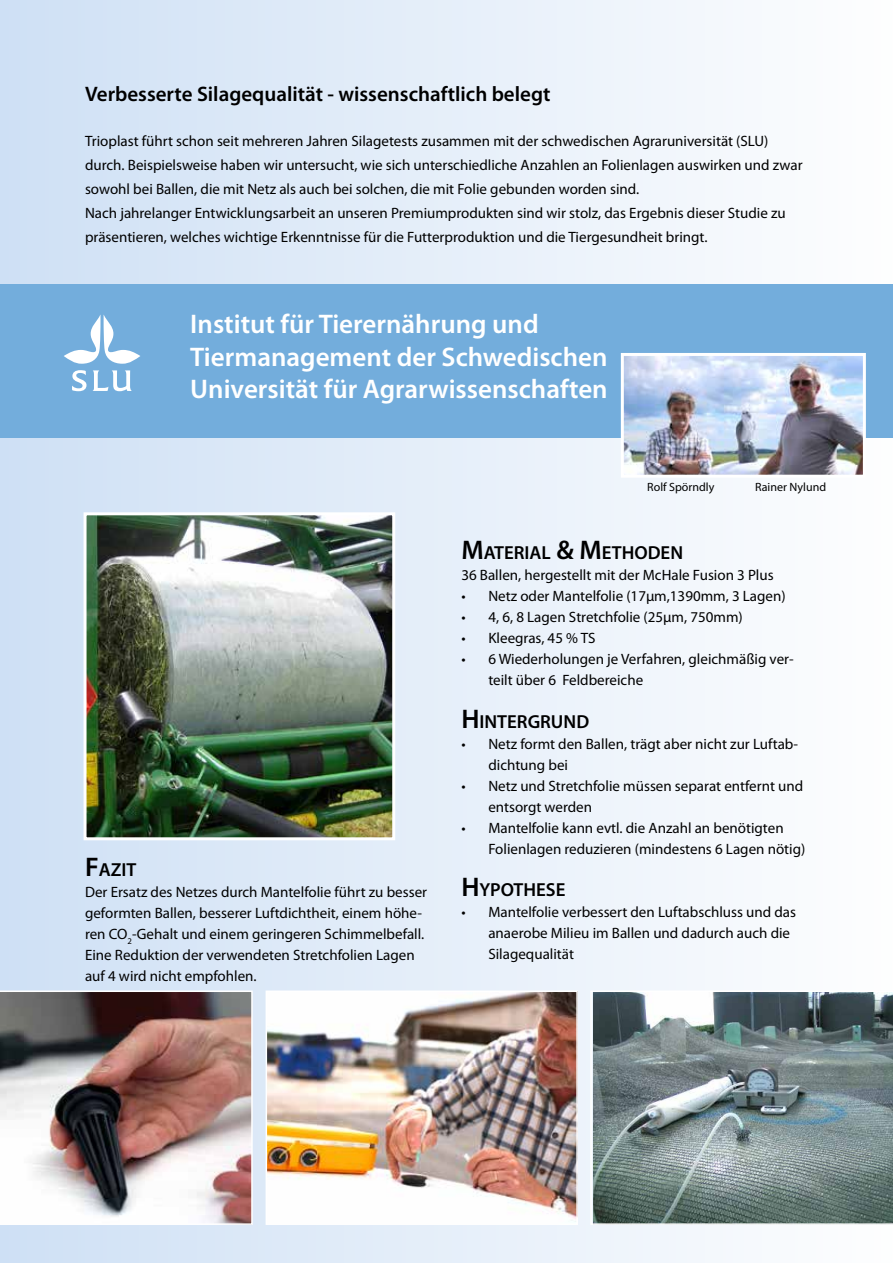
<style>
.page{position:relative;width:893px;height:1263px;background:#fff}
.page>*{position:absolute;margin:0;border:0;box-sizing:border-box;transform-origin:0 0}
.t1{font:600 27px/32.4px "Myriad Pro";color:#fff}
.t2{font:600 21px "Myriad Pro";color:#000}
.t3{font:600 18.9px "Myriad Pro";color:#000}
.t4{font:15px/21px "Myriad Pro";color:#000}
.t5{font:12px "Myriad Pro";color:#000}
.s1{font-size:27px}
</style>
<div class="page">
<div style="left:0;top:0;width:893px;height:1263px;background:linear-gradient(to right,#cee0f5,#fdfefe)"></div>
<img style="left:88px;top:516px;width:303px;height:320px">
<div style="left:84px;top:512px;width:311px;height:328px;border:3px solid #fff"></div>
<div style="left:0;top:284px;width:893px;height:154px;background:#73addc"></div>
<svg style="left:64px;top:315px;width:76px;height:49px"></svg>
<svg style="left:72px;top:370px;width:14px;height:21px"></svg>
<svg style="left:93px;top:370px;width:39px;height:21px"></svg>
<img style="left:625px;top:357px;width:237px;height:117px">
<div style="left:621px;top:353px;width:245px;height:125px;border:3px solid #fff"></div>
<svg style="left:590px;top:990px;width:303px;height:235px;background:#79888a"></svg>
<img style="left:269px;top:993px;width:306px;height:229px">
<div style="left:266px;top:990px;width:312px;height:235px;border:2px solid #fff"></div>
<img style="left:0;top:990px;width:253px;height:235px">
<h2 class="t2" style="left:85px;top:80px;width:467px">Verbesserte Silagequalität - wissenschaftlich belegt</h2>
<p class="t4" style="left:85px;top:129px;width:719px;line-height:24px">Trioplast führt schon seit mehreren Jahren Silagetests zusammen mit der schwedischen Agraruniversität (SLU) durch. Beispielsweise haben wir untersucht, wie sich unterschiedliche Anzahlen an Folienlagen auswirken und zwar sowohl bei Ballen, die mit Netz als auch bei solchen, die mit Folie gebunden worden sind.<br>Nach jahrelanger Entwicklungsarbeit an unseren Premiumprodukten sind wir stolz, das Ergebnis dieser Studie zu präsentieren, welches wichtige Erkenntnisse für die Futterproduktion und die Tiergesundheit bringt.</p>
<h1 class="t1" style="left:190px;top:307px;width:419px">Institut für Tierernährung und<br>Tiermanagement der Schwedischen<br>Universität für Agrarwissenschaften</h1>
<p class="t5" style="left:647px;top:480px;width:69px">Rolf Spörndly</p>
<p class="t5" style="left:755px;top:480px;width:72px">Rainer Nylund</p>
<p class="t3" style="left:85px;top:858px;width:53px"><span class="s1">F</span>AZIT</p>
<p class="t4" style="left:85px;top:882px;width:344px">Der Ersatz des Netzes durch Mantelfolie führt zu besser geformten Ballen, besserer Luftdichtheit, einem höhe&shy;ren CO<sub>2</sub>-Gehalt und einem geringeren Schimmelbefall.<br>Eine Reduktion der verwendeten Stretchfolien Lagen auf 4 wird nicht empfohlen.</p>
<p class="t3" style="left:461px;top:540px;width:223px"><span class="s1">M</span>ATERIAL <span class="s1">&amp; M</span>ETHODEN</p>
<p class="t4" style="left:461px;top:564px;width:314px">36 Ballen, hergestellt mit der McHale Fusion 3 Plus</p>
<p class="t4" style="left:461px;top:585px;width:326px">• Netz oder Mantelfolie (17µm,1390mm, 3 Lagen)</p>
<p class="t4" style="left:461px;top:606px;width:283px">• 4, 6, 8 Lagen Stretchfolie (25µm, 750mm)</p>
<p class="t4" style="left:461px;top:627px;width:136px">• Kleegras, 45 % TS</p>
<p class="t4" style="left:488px;top:648px;width:307px;text-indent:-27px">• 6 Wiederholungen je Verfahren, gleichmäßig ver&shy;teilt über 6 Feldbereiche</p>
<p class="t3" style="left:461px;top:709px;width:129px"><span class="s1">H</span> INTERGRUND</p>
<p class="t4" style="left:488px;top:733px;width:311px;text-indent:-27px">• Netz formt den Ballen, trägt aber nicht zur Luftab&shy;dichtung bei</p>
<p class="t4" style="left:488px;top:775px;width:316px;text-indent:-27px">• Netz und Stretchfolie müssen separat entfernt und entsorgt werden</p>
<p class="t4" style="left:488px;top:817px;width:318px;text-indent:-27px">• Mantelfolie kann evtl. die Anzahl an benötigten<br>Folienlagen reduzieren (mindestens 6 Lagen nötig)</p>
<p class="t3" style="left:461px;top:878px;width:106px"><span class="s1">H</span> YPOTHESE</p>
<p class="t4" style="left:488px;top:902px;width:309px;text-indent:-27px">• Mantelfolie verbessert den Luftabschluss und das anaerobe Milieu im Ballen und dadurch auch die<br>Silagequalität</p>
</div>
